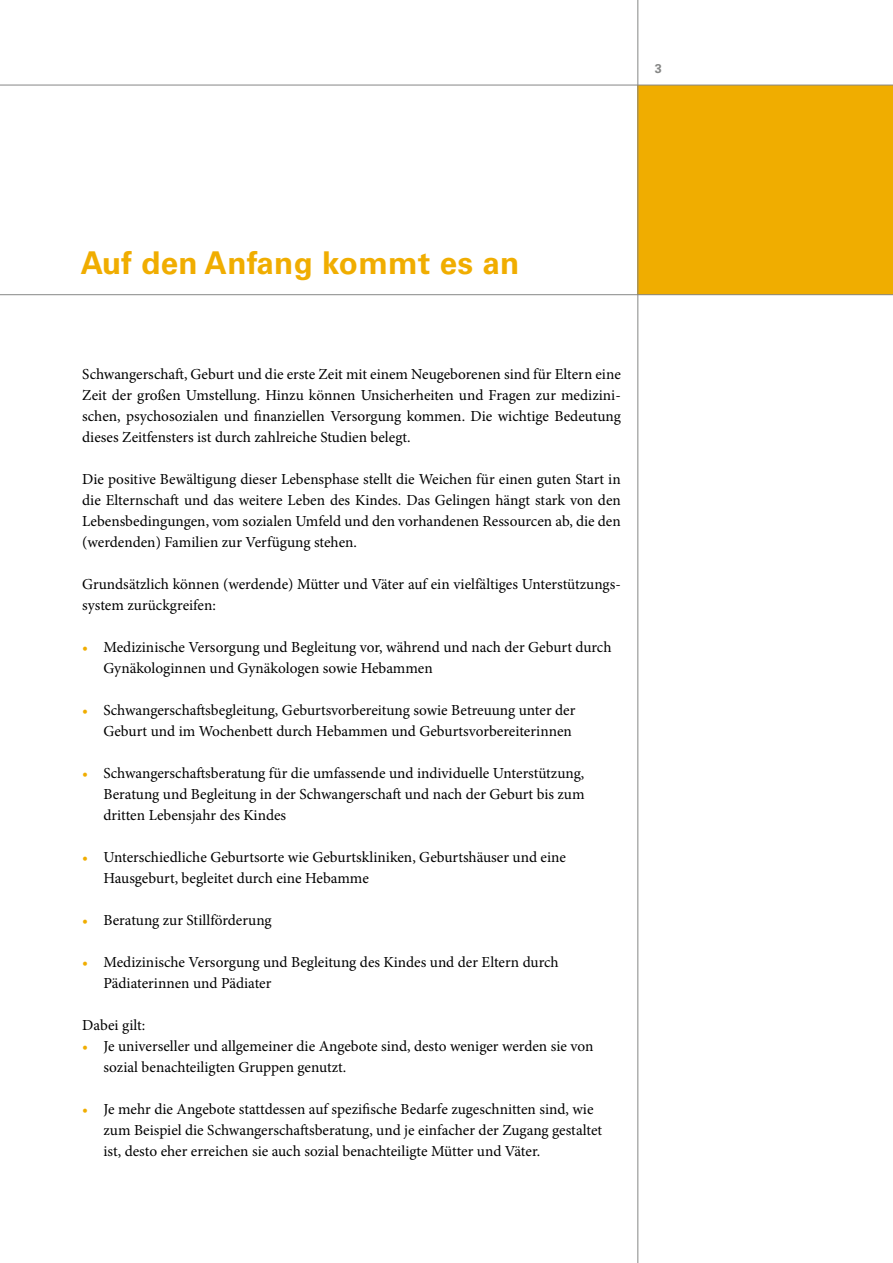
<style>
.page{position:relative;width:893px;height:1263px;background:#fff}
.page>*{position:absolute;margin:0;border:0;box-sizing:border-box;transform-origin:0 0}
.Eck_Ü1_jetzt_H2{font:700 31.35px "Univers LT Std";letter-spacing:.01em;color:#f0ad00}
.Lauftext_o_E{font:15.3px/21px "Minion Pro";color:#000}
.t1{font:700 12.75px "Univers LT Std";color:#868786}
.s1{color:#f0ad00}
</style>
<div class="page">
<div style="left:638px;top:85px;width:255px;height:210px;background:#f0ad00"></div>
<hr style="left:0;top:294px;width:893px;height:1px;background:#868786">
<hr style="left:0;top:85px;width:893px;height:1px;background:#868786">
<hr style="left:637px;top:0;width:1px;height:1263px;background:#868786">
<p class="t1" style="left:655px;top:61px;width:9px">3</p>
<h2 class="Eck_Ü1_jetzt_H2" style="left:81px;top:245px;width:440px">Auf den Anfang kommt es an</h2>
<p class="Lauftext_o_E" style="left:82px;top:364px;width:540px;text-align:justify">Schwangerschaft, Geburt und die erste Zeit mit einem Neugeborenen sind für Eltern eine Zeit der großen Umstellung. Hinzu können Unsicherheiten und Fragen zur medizini&shy;schen, psychosozialen und finanziellen Versorgung kommen. Die wichtige Bedeutung dieses Zeitfensters ist durch zahlreiche Studien belegt.</p>
<p class="Lauftext_o_E" style="left:82px;top:469px;width:540px;text-align:justify">Die positive Bewältigung dieser Lebensphase stellt die Weichen für einen guten Start in die Elternschaft und das weitere Leben des Kindes. Das Gelingen hängt stark von den Lebensbedingungen, vom sozialen Umfeld und den vorhandenen Ressourcen ab, die den (werdenden) Familien zur Verfügung stehen.</p>
<p class="Lauftext_o_E" style="left:82px;top:574px;width:540px">Grundsätzlich können (werdende) Mütter und Väter auf ein vielfältiges Unterstützungs&shy;system zurückgreifen:</p>
<p class="Lauftext_o_E" style="left:103px;top:637px;width:510px;text-indent:-21px"><span class="s1">•</span> Medizinische Versorgung und Begleitung vor, während und nach der Geburt durch<br>Gynäkologinnen und Gynäkologen sowie Hebammen</p>
<p class="Lauftext_o_E" style="left:82px;top:700px;width:495px;text-align:right"><span class="s1">•</span> Schwangerschaftsbegleitung, Geburtsvorbereitung sowie Betreuung unter der<br>Geburt und im Wochenbett durch Hebammen und Geburtsvorbereiterinnen</p>
<p class="Lauftext_o_E" style="left:103px;top:763px;width:483px;text-align:justify;text-indent:-21px"><span class="s1">•</span> Schwangerschaftsberatung für die umfassende und individuelle Unterstützung, Beratung und Begleitung in der Schwangerschaft und nach der Geburt bis zum dritten Lebensjahr des Kindes</p>
<p class="Lauftext_o_E" style="left:103px;top:847px;width:464px;text-indent:-21px"><span class="s1">•</span> Unterschiedliche Geburtsorte wie Geburtskliniken, Geburtshäuser und eine<br>Hausgeburt, begleitet durch eine Hebamme</p>
<p class="Lauftext_o_E" style="left:82px;top:910px;width:191px"><span class="s1">•</span> Beratung zur Stillförderung</p>
<p class="Lauftext_o_E" style="left:103px;top:952px;width:457px;text-indent:-21px"><span class="s1">•</span> Medizinische Versorgung und Begleitung des Kindes und der Eltern durch<br>Pädiaterinnen und Pädiater</p>
<p class="Lauftext_o_E" style="left:82px;top:1015px;width:65px">Dabei gilt:</p>
<p class="Lauftext_o_E" style="left:103px;top:1036px;width:491px;text-indent:-21px"><span class="s1">•</span> Je universeller und allgemeiner die Angebote sind, desto weniger werden sie von sozial benachteiligten Gruppen genutzt.</p>
<p class="Lauftext_o_E" style="left:103px;top:1099px;width:500px;text-indent:-21px"><span class="s1">•</span> Je mehr die Angebote stattdessen auf spezifische Bedarfe zugeschnitten sind, wie zum Beispiel die Schwangerschaftsberatung, und je einfacher der Zugang gestaltet ist, desto eher erreichen sie auch sozial benachteiligte Mütter und Väter.</p>
</div>
